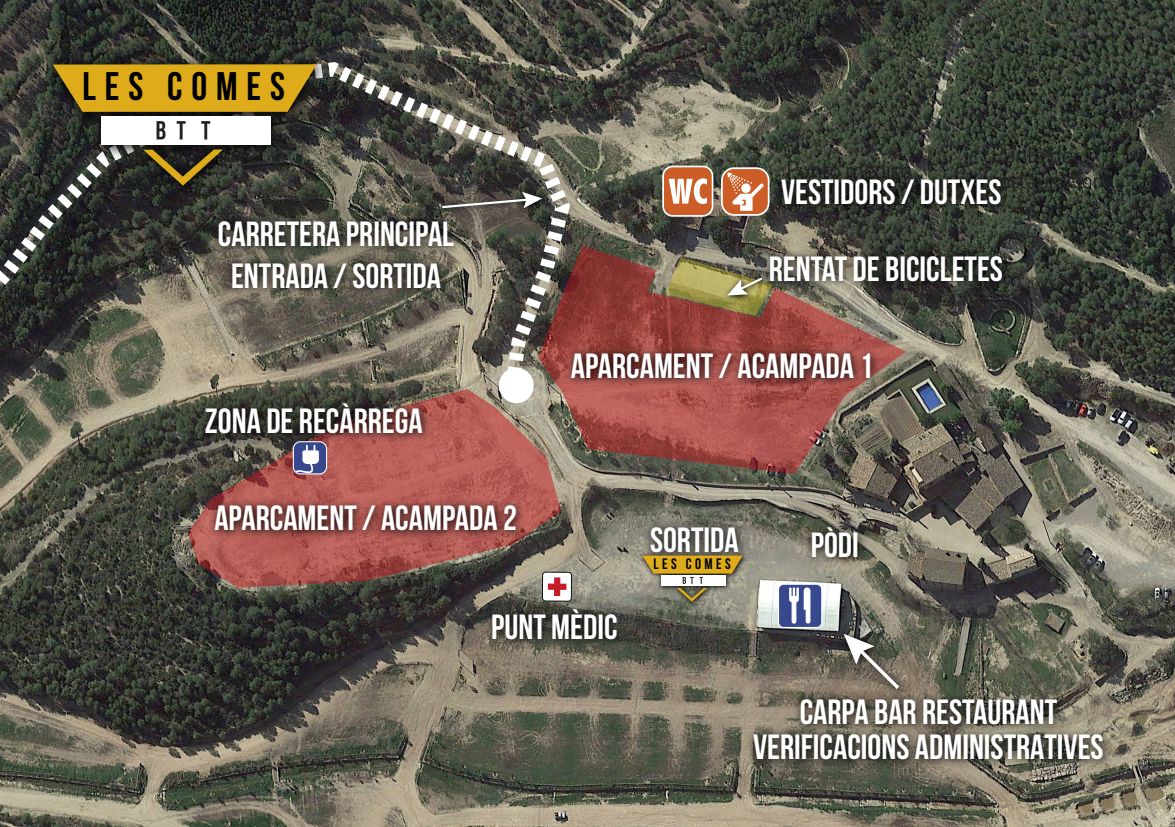
<style>
.page{position:relative;width:1175px;height:827px;background:#fff}
.page>*{position:absolute;margin:0;border:0;box-sizing:border-box;transform-origin:0 0}
.t1{font:700 39.83px "Bebas Neue";letter-spacing:.225em;color:#000}
.t2{font:700 35px/35px "Bebas Neue";color:#fff;text-align:center}
.t3{font:700 15.19px "Bebas Neue";letter-spacing:.225em;color:#000}
</style>
<div class="page">
<img style="left:0;top:0;width:1174px;height:827px">
<svg style="left:188px;top:392px;width:373px;height:196px;background:#975c54"></svg>
<svg style="left:538px;top:245px;width:368px;height:229px;background:#8d564e"></svg>
<img style="left:145px;top:489px;width:443px;height:60px">
<img style="left:480px;top:598px;width:191px;height:102px">
<img style="left:749px;top:240px;width:275px;height:102px">
<svg style="left:788px;top:161px;width:51px;height:2px"></svg>
<svg style="left:846px;top:160px;width:64px;height:3px"></svg>
<svg style="left:542px;top:572px;width:30px;height:29px"></svg>
<div style="left:721px;top:167px;width:48px;height:49px;background:#cd5d27;border:2px solid #fff;border-radius:12px"></div>
<svg style="left:727px;top:172px;width:38px;height:39px"></svg>
<svg style="left:662px;top:166px;width:51px;height:51px"></svg>
<svg style="left:993px;top:145px;width:51px;height:18px"></svg>
<svg style="left:1051px;top:145px;width:20px;height:18px"></svg>
<svg style="left:1019px;top:172px;width:83px;height:17px"></svg>
<svg style="left:777px;top:583px;width:45px;height:46px"></svg>
<div style="left:293px;top:442px;width:33px;height:32px;background:#37488e;border-radius:7px"></div>
<div style="left:293px;top:441px;width:34px;height:33px;border:1px solid #fff;border-radius:7px"></div>
<svg style="left:295px;top:452px;width:24px;height:21px"></svg>
<img style="left:194px;top:392px;width:243px;height:60px">
<img style="left:799px;top:516px;width:88px;height:64px">
<img style="left:714px;top:683px;width:430px;height:107px">
<img style="left:832px;top:623px;width:80px;height:79px">
<svg style="left:843px;top:634px;width:60px;height:59px;background:#7d786d"></svg>
<img style="left:529px;top:338px;width:415px;height:60px">
<img style="left:665px;top:257px;width:107px;height:59px">
<svg style="left:497px;top:392px;width:32px;height:8px"></svg>
<svg style="left:0;top:51px;width:577px;height:341px;background:#625d52"></svg>
<img style="left:10px;top:48px;width:352px;height:158px">
<div style="left:101px;top:116px;width:170px;height:28px;background:#fff"></div>
<svg style="left:53px;top:64px;width:264px;height:48px;background:#c79b1c"></svg>
<svg style="left:115px;top:121px;width:125px;height:68px"></svg>
<img style="left:199px;top:205px;width:275px;height:102px">
<img style="left:435px;top:185px;width:116px;height:32px">
<svg style="left:440px;top:192px;width:102px;height:17px;background:#6c6862"></svg>
<div style="left:499px;top:368px;width:34px;height:35px;background:#fff;border-radius:50%"></div>
<img style="left:765px;top:163px;width:254px;height:60px">
<img style="left:639px;top:511px;width:122px;height:70px">
<img style="left:625px;top:549px;width:135px;height:61px">
<svg style="left:642px;top:555px;width:101px;height:47px;background:#b29f65"></svg>
<p class="t1" style="left:82px;top:65px;width:204px">LES COMES</p>
<p class="t2" style="left:218px;top:212px;width:238px;line-height:42px">CARRETERA PRINCIPAL<br>ENTRADA / SORTIDA</p>
<p class="t2" style="left:205px;top:403px;width:219px">ZONA DE RECÀRREGA</p>
<p class="t2" style="left:214px;top:500px;width:304px">APARCAMENT / ACAMPADA 2</p>
<p class="t2" style="left:781px;top:174px;width:222px">VESTIDORS / DUTXES</p>
<p class="t2" style="left:768px;top:250px;width:236px">RENTAT DE BICICLETES</p>
<p class="t2" style="left:571px;top:348px;width:304px">APARCAMENT / ACAMPADA 1</p>
<p class="t2" style="left:650px;top:522px;width:90px">SORTIDA</p>
<p class="t3" style="left:653px;top:556px;width:79px">LES COMES</p>
<p class="t2" style="left:810px;top:527px;width:50px">PÒDI</p>
<p class="t2" style="left:491px;top:609px;width:128px">PUNT MÈDIC</p>
<p class="t2" style="left:753px;top:694px;width:352px">CARPA BAR RESTAURANT<br>VERIFICACIONS ADMINISTRATIVES</p>
</div>
